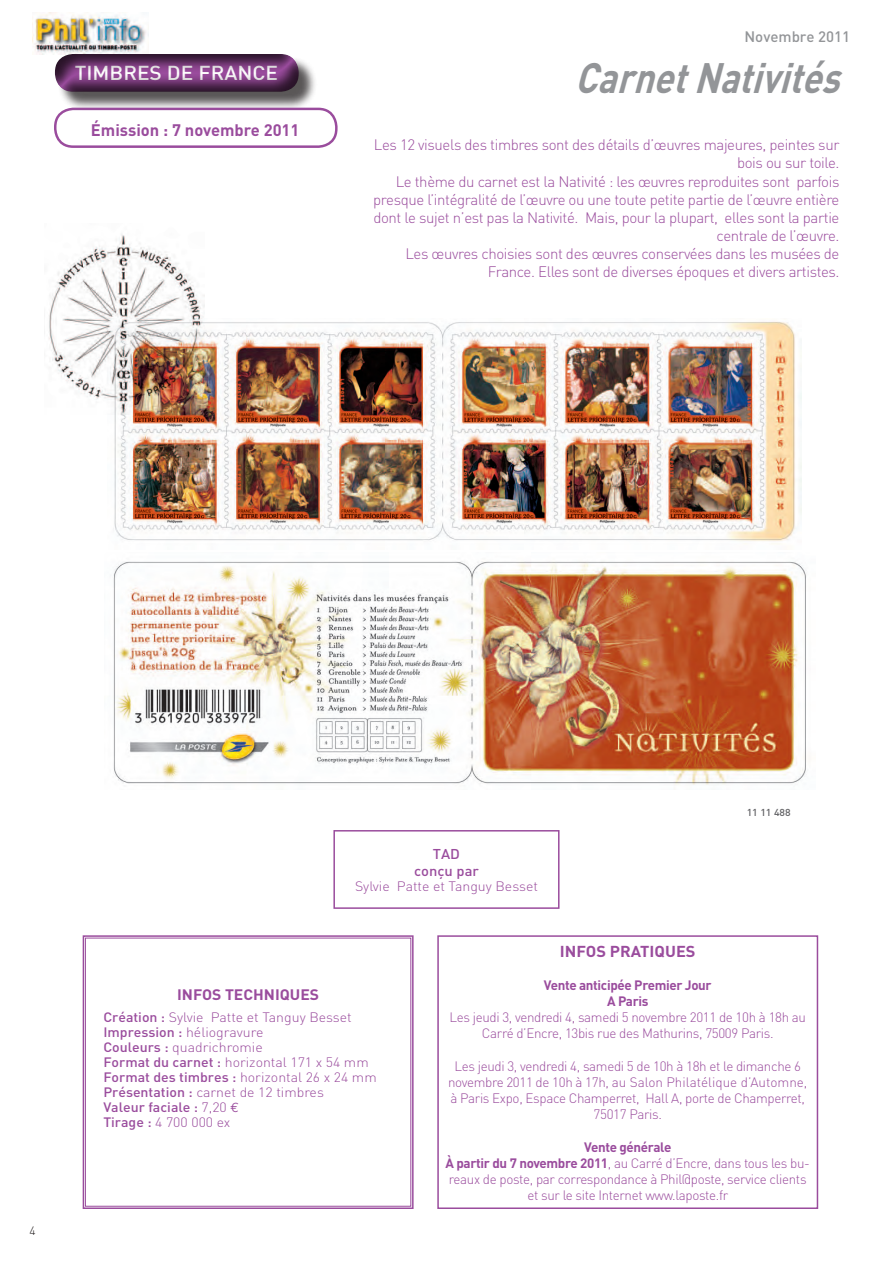
<style>
.page{position:relative;width:893px;height:1263px;background:#fff}
.page>*{position:absolute;margin:0;border:0;box-sizing:border-box;transform-origin:0 0}
.t1{font:italic 700 42px "DIN";color:#939598;scale:.85 1}
.t2{font:500 19.95px "DIN";color:#fff;scale:1.04 1}
.t3{font:700 16.5px "DIN";color:#9a4c9d}
.t4{font:700 15.6px "DIN";color:#9a4c9d;scale:1.04 1}
.t5{font:300 15px/18px "DIN";letter-spacing:-.025em;color:#9a4c9d;text-align:right}
.t6{font:700 15px "DIN";color:#9a4c9d;scale:1.04 1}
.t7{font:500 15px "DIN";color:#939598}
.t8{font:500 14.1px/17px "DIN";color:#9a4c9d;text-align:center;scale:1.04 1}
.t9{font:300 13.5px/16.2px "DIN";letter-spacing:-.025em;color:#9a4c9d;text-align:center}
.t10{font:300 13.5px/15px "DIN";color:#9a4c9d;scale:1.04 1}
.t11{font:700 13.5px/16.2px "DIN";letter-spacing:-.025em;color:#9a4c9d;text-align:center}
.t12{font:300 12px "DIN";color:#231f20}
.t13{font:500 10.05px "DIN";color:#636366;scale:1.04 1}
.s1{font-weight:500}
.s2{font-family:"Euro Mono";font-weight:400}
.s3{font-weight:700}
</style>
<div class="page">
<img style="left:33px;top:12px;width:113px;height:43px">
<div style="left:57px;top:56px;width:260px;height:54px;background:#231f20;opacity:.75"></div>
<div style="left:52px;top:53px;width:250px;height:41px;background:#231f20;opacity:.85"></div>
<svg style="left:82px;top:935px;width:332px;height:274px"></svg>
<div style="left:85px;top:938px;width:326px;height:268px;border:1px solid #9a4c9d"></div>
<div style="left:54px;top:108px;width:284px;height:40px;border:2px solid #9a4c9d;border-radius:18px"></div>
<div style="left:333px;top:830px;width:226px;height:79px;border:2px solid #9a4c9d"></div>
<img style="left:114px;top:321px;width:687px;height:223px">
<img style="left:113px;top:561px;width:693px;height:224px">
<img style="left:49px;top:234px;width:155px;height:181px">
<div style="left:437px;top:935px;width:381px;height:274px;border:2px solid #9a4c9d"></div>
<p class="t7" style="left:744px;top:27px;width:107px">Novembre 2011</p>
<h2 class="t2" style="left:75px;top:60px;width:197px">TIMBRES DE FRANCE</h2>
<h1 class="t1" style="left:575px;top:51px;width:328px">CarnetNativités</h1>
<p class="t3" style="left:91px;top:119px;width:210px">Émission : 7 novembre 2011</p>
<p class="t5" style="left:373px;top:136px;width:468px">Les 12 visuels des timbres sont des détails d’œuvres majeures, peintes sur bois ou sur toile.<br>Le thème du carnet est la Nativité : les œuvres reproduites sont parfois presque l’intégralité de l’œuvre ou une toute petite partie de l’œuvre entière dont le sujet n’est pas la Nativité. Mais, pour la plupart, elles sont la partie centrale de l’œuvre.<br>Les œuvres choisies sont des œuvres conservées dans les musées de France. Elles sont de diverses époques et divers artistes.</p>
<p class="t12" style="left:30px;top:1223px;width:8px">4</p>
<p class="t8" style="left:414px;top:845px;width:64px">TAD conçu par</p>
<p class="t10" style="left:355px;top:879px;width:177px">Sylvie Patte et Tanguy Besset</p>
<p class="t13" style="left:747px;top:806px;width:44px">11 11 488</p>
<p class="t6" style="left:177px;top:984px;width:138px">INFOS TECHNIQUES</p>
<p class="t10" style="left:103px;top:1009px;width:264px"><span class="s1">Création :</span> Sylvie Patte et Tanguy Besset<br><span class="s1">Impression :</span> héliogravure<br><span class="s1">Couleurs :</span> quadrichromie<br><span class="s1">Format du carnet :</span> horizontal 171 x 54 mm<br><span class="s1">Format des timbres :</span> horizontal 26 x 24 mm<br><span class="s1">Présentation :</span> carnet de 12 timbres<br><span class="s1">Valeur faciale :</span> 7,20 <span class="s2">€<br></span><span class="s1">Tirage :</span> 4 700 000 ex</p>
<p class="t4" style="left:560px;top:941px;width:132px">INFOS PRATIQUES</p>
<p class="t11" style="left:544px;top:976px;width:169px">Vente anticipée Premier Jour<br>A Paris</p>
<p class="t9" style="left:449px;top:1009px;width:358px">Les jeudi 3, vendredi 4, samedi 5 novembre 2011 de 10h à 18h au<br>Carré d’Encre, 13bis rue des Mathurins, 75009 Paris.</p>
<p class="t9" style="left:448px;top:1057px;width:361px">Les jeudi 3, vendredi 4, samedi 5 de 10h à 18h et le dimanche 6 novembre 2011 de 10h à 17h, au Salon Philatélique d’Automne, à Paris Expo, Espace Champerret, Hall A, porte de Champerret, 75017 Paris.</p>
<p class="t9" style="left:446px;top:1138px;width:366px"><span class="s3">Vente générale<br>À partir du 7 novembre 2011</span>, au Carré d’Encre, dans tous les bu&shy;reaux de poste, par correspondance à Phil@poste, service clients et sur le site Internet www.laposte.fr</p>
</div>
